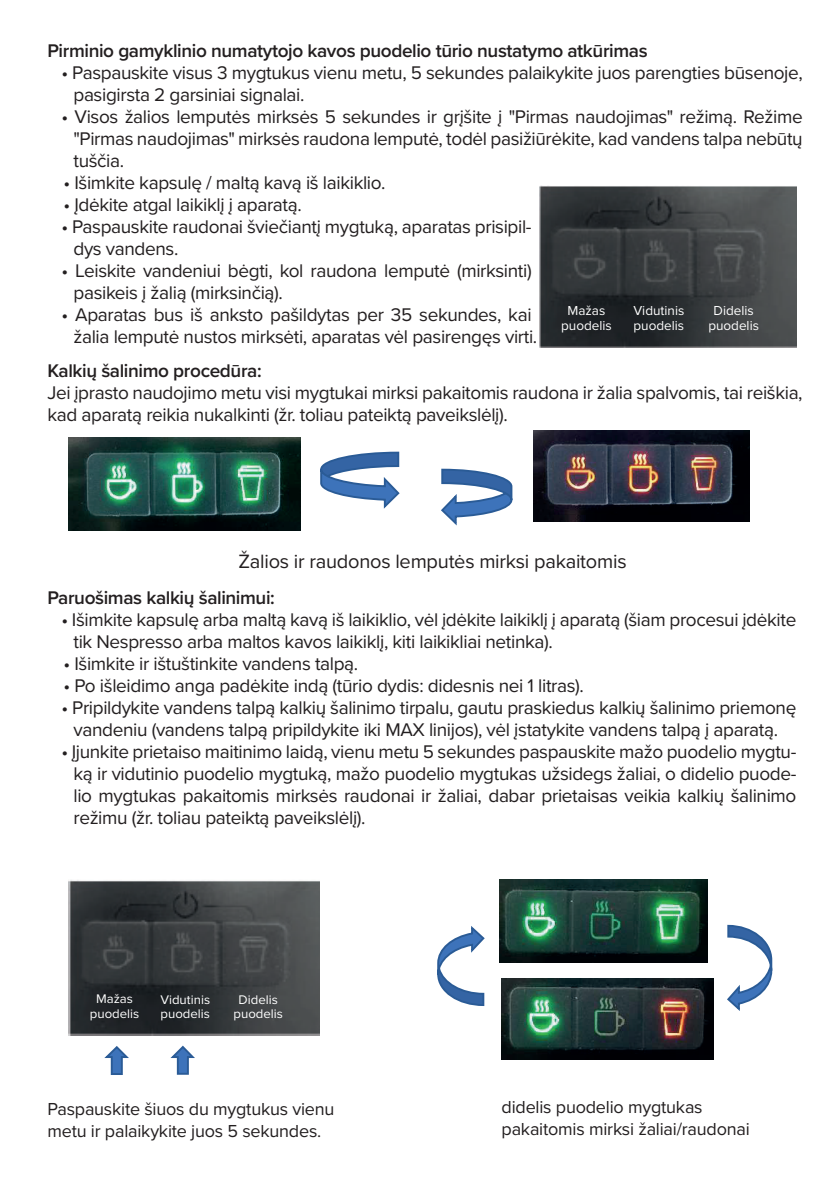
<style>
.page{position:relative;width:840px;height:1191px;background:#fff}
.page>*{position:absolute;margin:0;border:0;box-sizing:border-box;transform-origin:0 0}
.t1{font:20px "Proxima Nova";letter-spacing:-.01em;color:#231f20}
.t2{font:19px/22px "Proxima Nova";letter-spacing:-.02em;color:#231f20}
.t3{font:600 19px "Proxima Nova";letter-spacing:-.02em;color:#231f20}
.t4{font:18px/22px "Proxima Nova";letter-spacing:-.01em;color:#231f20}
.t5{font:13.4px/15.2px "Proxima Nova";color:#fff;text-align:center}
.t6{font:13px/14.6px "Proxima Nova";color:#fff;text-align:center}
</style>
<div class="page">
<img style="left:68px;top:438px;width:232px;height:92px">
<img style="left:533px;top:431px;width:216px;height:91px">
<svg style="left:320px;top:451px;width:80px;height:58px"></svg>
<svg style="left:441px;top:468px;width:72px;height:58px"></svg>
<img style="left:501px;top:978px;width:211px;height:81px">
<img style="left:499px;top:879px;width:207px;height:83px">
<svg style="left:437px;top:926px;width:48px;height:80px"></svg>
<svg style="left:727px;top:924px;width:46px;height:87px"></svg>
<svg style="left:170px;top:1045px;width:25px;height:30px"></svg>
<svg style="left:104px;top:1046px;width:25px;height:29px"></svg>
<img style="left:539px;top:186px;width:257px;height:162px">
<img style="left:69px;top:880px;width:250px;height:155px">
<p class="t3" style="left:47px;top:37px;width:601px">Pirminio gamyklinio numatytojo kavos puodelio tūrio nustatymo atkūrimas</p>
<p class="t2" style="left:73px;top:61px;width:730px;text-indent:-12px">• Paspauskite visus 3 mygtukus vienu metu, 5 sekundes palaikykite juos parengties būsenoje, pasigirsta 2 garsiniai signalai.</p>
<p class="t2" style="left:73px;top:105px;width:730px;text-align:justify;text-indent:-12px">• Visos žalios lemputės mirksės 5 sekundes ir grįšite į "Pirmas naudojimas" režimą. Režime "Pirmas naudojimas" mirksės raudona lemputė, todėl pasižiūrėkite, kad vandens talpa nebūtų tuščia.</p>
<p class="t2" style="left:63px;top:171px;width:323px">• Išimkite kapsulę / maltą kavą iš laikiklio.</p>
<p class="t2" style="left:63px;top:193px;width:240px">• Įdėkite atgal laikiklį į aparatą.</p>
<p class="t2" style="left:73px;top:215px;width:459px;text-indent:-12px">• Paspauskite raudonai šviečiantį mygtuką, aparatas prisipil&shy;dys vandens.</p>
<p class="t2" style="left:73px;top:259px;width:459px;text-indent:-12px">• Leiskite vandeniui bėgti, kol raudona lemputė (mirksinti) pasikeis į žalią (mirksinčią).</p>
<p class="t2" style="left:61px;top:303px;width:477px;text-align:right">• Aparatas bus iš anksto pašildytas per 35 sekundes, kai žalia lemputė nustos mirksėti, aparatas vėl pasirengęs virti.</p>
<p class="t3" style="left:47px;top:357px;width:216px">Kalkių šalinimo procedūra:</p>
<p class="t2" style="left:47px;top:381px;width:756px">Jei įprasto naudojimo metu visi mygtukai mirksi pakaitomis raudona ir žalia spalvomis, tai reiškia, kad aparatą reikia nukalkinti (žr. toliau pateiktą paveikslėlį).</p>
<p class="t5" style="left:561px;top:302px;width:52px">Mažas puodelis</p>
<p class="t5" style="left:633px;top:302px;width:52px;text-align:left">Vidutinis puodelis</p>
<p class="t5" style="left:708px;top:302px;width:52px">Didelis puodelis</p>
<p class="t1" style="left:238px;top:547px;width:389px">Žalios ir raudonos lemputės mirksi pakaitomis</p>
<p class="t3" style="left:47px;top:583px;width:229px">Paruošimas kalkių šalinimui:</p>
<p class="t2" style="left:73px;top:608px;width:724px;text-indent:-12px">• Išimkite kapsulę arba maltą kavą iš laikiklio, vėl įdėkite laikiklį į aparatą (šiam procesui įdėkite tik Nespresso arba maltos kavos laikiklį, kiti laikikliai netinka).</p>
<p class="t2" style="left:63px;top:652px;width:296px">• Išimkite ir ištuštinkite vandens talpą.</p>
<p class="t2" style="left:63px;top:674px;width:521px">• Po išleidimo anga padėkite indą (tūrio dydis: didesnis nei 1 litras).</p>
<p class="t2" style="left:61px;top:696px;width:736px;text-align:center">• Pripildykite vandens talpą kalkių šalinimo tirpalu, gautu praskiedus kalkių šalinimo priemonę vandeniu (vandens talpą pripildykite iki MAX linijos), vėl įstatykite vandens talpą į aparatą.</p>
<p class="t2" style="left:73px;top:740px;width:724px;text-align:justify;text-indent:-12px">• Įjunkite prietaiso maitinimo laidą, vienu metu 5 sekundes paspauskite mažo puodelio mygtu&shy;ką ir vidutinio puodelio mygtuką, mažo puodelio mygtukas užsidegs žaliai, o didelio puode&shy;lio mygtukas pakaitomis mirksės raudonai ir žaliai, dabar prietaisas veikia kalkių šalinimo režimu (žr. toliau pateiktą paveikslėlį).</p>
<p class="t6" style="left:90px;top:991px;width:51px">Mažas puodelis</p>
<p class="t6" style="left:160px;top:991px;width:51px;text-align:left">Vidutinis puodelis</p>
<p class="t6" style="left:233px;top:991px;width:51px">Didelis puodelis</p>
<p class="t4" style="left:47px;top:1097px;width:288px">Paspauskite šiuos du mygtukus vienu metu ir palaikykite juos 5 sekundes.</p>
<p class="t4" style="left:501px;top:1094px;width:250px">didelis puodelio mygtukas pakaitomis mirksi žaliai/raudonai</p>
</div>
